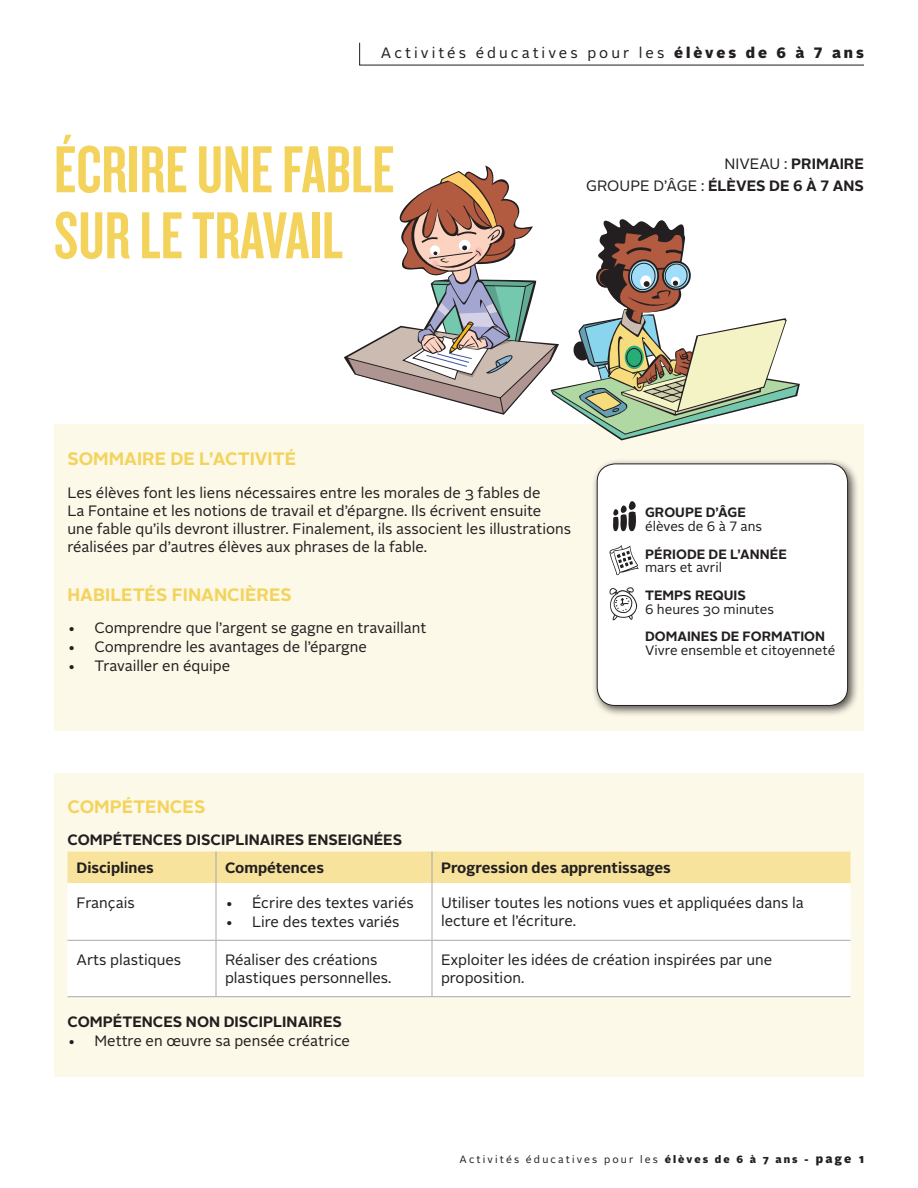
<style>
.page{position:relative;width:918px;height:1188px;background:#fff}
.page>*{position:absolute;margin:0;border:0;box-sizing:border-box;transform-origin:0 0}
.t1{font:69px "Knockout HTF48 Featherweight";color:#f4d35d}
.Sous-titre_1{font:700 18px "Alright Sans";color:#f4d35d}
.Compétences{font:700 18px "Alright Sans";color:#f4d35d}
.Texte_courant{font:15px/18px "Alright Sans";color:#231f20}
.Compétences_noires{font:700 15px "Alright Sans";color:#231f20}
.Texte_courant-2{font:700 15px "Alright Sans";color:#231f20}
.Texte_courant-3{font:15px "Alright Sans";letter-spacing:.2em;color:#231f20}
.t2{font:13.5px/13.5px "Alright Sans";color:#231f20}
.t3{font:700 13.5px/13.5px "Alright Sans";color:#231f20}
.t4{font:10.5px "Alright Sans";letter-spacing:.2em;color:#231f20}
.s1{font-weight:900}
.s2{font-weight:400}
.s3{font-weight:700}
.s4{font-weight:900;font-size:12px}
</style>
<div class="page">
<svg style="left:359px;top:42px;width:505px;height:24px"></svg>
<div style="left:54px;top:773px;width:810px;height:303px;background:#fcf9e9"></div>
<div style="left:68px;top:852px;width:782px;height:31px;background:#f8e39c"></div>
<div style="left:68px;top:883px;width:782px;height:113px;background:#fff"></div>
<hr style="left:432px;top:852px;width:1px;height:31px;background:#a8a9ad">
<hr style="left:432px;top:883px;width:1px;height:57px;background:#a8a9ad">
<hr style="left:432px;top:941px;width:1px;height:55px;background:#a8a9ad">
<hr style="left:68px;top:940px;width:148px;height:1px;background:#a8a9ad">
<hr style="left:216px;top:940px;width:216px;height:1px;background:#a8a9ad">
<hr style="left:432px;top:940px;width:418px;height:1px;background:#a8a9ad">
<hr style="left:216px;top:852px;width:1px;height:31px;background:#a8a9ad">
<hr style="left:216px;top:883px;width:1px;height:57px;background:#a8a9ad">
<hr style="left:216px;top:941px;width:1px;height:55px;background:#a8a9ad">
<hr style="left:68px;top:996px;width:148px;height:1px;background:#a8a9ad">
<hr style="left:216px;top:996px;width:216px;height:1px;background:#a8a9ad">
<hr style="left:432px;top:996px;width:418px;height:1px;background:#a8a9ad">
<div style="left:54px;top:424px;width:810px;height:307px;background:#fcf9e9"></div>
<div style="left:592px;top:458px;width:267px;height:259px;background:#231f20;opacity:.75"></div>
<div style="left:597px;top:464px;width:251px;height:241px;background:#fff;border-radius:18px"></div>
<div style="left:597px;top:464px;width:251px;height:242px;border:1px solid #231f20;border-radius:18px"></div>
<svg style="left:609px;top:587px;width:29px;height:33px"></svg>
<svg style="left:609px;top:545px;width:30px;height:31px"></svg>
<svg style="left:613px;top:501px;width:23px;height:31px"></svg>
<svg style="left:344px;top:166px;width:456px;height:274px"></svg>
<p class="Texte_courant-3" style="left:381px;top:43px;width:485px">Activités éducatives pour les <span class="s1">élèves de 6 à 7 ans</span></p>
<p class="t1" style="left:54px;top:134px;width:342px">ÉCRIRE UNE FABLE</p>
<p class="t1" style="left:54px;top:200px;width:291px">SUR LE TRAVAIL</p>
<p class="Compétences_noires" style="left:725px;top:153px;width:141px"><span class="s2">NIVEAU :</span> PRIMAIRE</p>
<p class="Compétences_noires" style="left:586px;top:175px;width:279px"><span class="s2">GROUPE D’ÂGE :</span> ÉLÈVES DE 6 À 7 ANS</p>
<p class="Sous-titre_1" style="left:68px;top:446px;width:230px">SOMMAIRE DE L’ACTIVITÉ</p>
<p class="Texte_courant" style="left:68px;top:484px;width:505px">Les élèves font les liens nécessaires entre les morales de 3 fables de<br>La Fontaine et les notions de travail et d’épargne. Ils écrivent ensuite<br>une fable qu’ils devront illustrer. Finalement, ils associent les illustrations réalisées par d’autres élèves aux phrases de la fable.</p>
<p class="Sous-titre_1" style="left:68px;top:582px;width:226px">HABILETÉS FINANCIÈRES</p>
<p class="Texte_courant" style="left:68px;top:619px;width:360px">• Comprendre que l’argent se gagne en travaillant</p>
<p class="Texte_courant" style="left:68px;top:638px;width:301px">• Comprendre les avantages de l’épargne</p>
<p class="Texte_courant" style="left:68px;top:657px;width:164px">• Travailler en équipe</p>
<p class="t2" style="left:645px;top:506px;width:118px"><span class="s3">GROUPE D’ÂGE </span>élèves de 6 à 7 ans</p>
<p class="t3" style="left:645px;top:547px;width:143px">PÉRIODE DE L’ANNÉE <span class="s2">mars et avril</span></p>
<p class="t2" style="left:645px;top:589px;width:130px"><span class="s3">TEMPS REQUIS<br></span>6 heures 30 minutes</p>
<p class="t2" style="left:645px;top:630px;width:192px"><span class="s3">DOMAINES DE FORMATION<br></span>Vivre ensemble et citoyenneté</p>
<p class="Compétences" style="left:68px;top:795px;width:139px">COMPÉTENCES</p>
<p class="Compétences_noires" style="left:68px;top:829px;width:336px">COMPÉTENCES DISCIPLINAIRES ENSEIGNÉES</p>
<p class="Texte_courant-2" style="left:76px;top:857px;width:79px">Disciplines</p>
<p class="Texte_courant-2" style="left:225px;top:857px;width:101px">Compétences</p>
<p class="Texte_courant-2" style="left:441px;top:857px;width:231px">Progression des apprentissages</p>
<p class="Texte_courant" style="left:76px;top:894px;width:60px">Français</p>
<p class="Texte_courant" style="left:225px;top:894px;width:190px">• Écrire des textes variés</p>
<p class="Texte_courant" style="left:225px;top:913px;width:176px">• Lire des textes variés</p>
<p class="Texte_courant" style="left:441px;top:894px;width:364px">Utiliser toutes les notions vues et appliquées dans la lecture et l’écriture.</p>
<p class="Texte_courant" style="left:76px;top:951px;width:106px">Arts plastiques</p>
<p class="Texte_courant" style="left:225px;top:951px;width:168px">Réaliser des créations plastiques personnelles.</p>
<p class="Texte_courant" style="left:441px;top:951px;width:333px">Exploiter les idées de création inspirées par une proposition.</p>
<p class="Compétences_noires" style="left:68px;top:1011px;width:276px">COMPÉTENCES NON DISCIPLINAIRES</p>
<p class="Texte_courant" style="left:68px;top:1032px;width:284px">• Mettre en œuvre sa pensée créatrice</p>
<p class="t4" style="left:460px;top:1152px;width:406px">Activités éducatives pour les <span class="s1">élèves de 6 à 7 ans -</span> <span class="s4">page 1</span></p>
</div>
